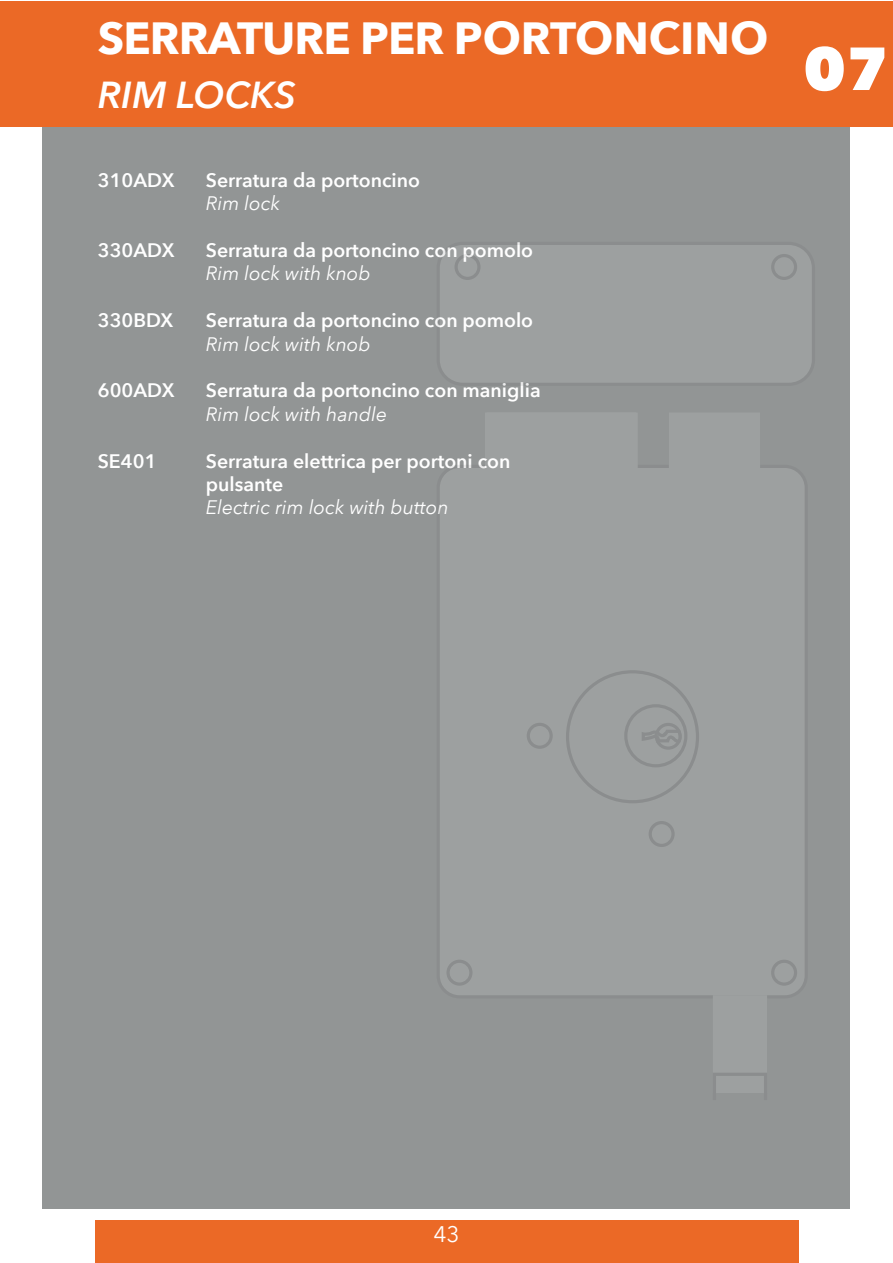
<style>
.page{position:relative;width:893px;height:1263px;background:#fff}
.page>*{position:absolute;margin:0;border:0;box-sizing:border-box;transform-origin:0 0}
.t1{font:800 60px "Avenir Next";color:#fff}
.t2{font:700 45px "Avenir Next";letter-spacing:-.02em;color:#fff}
.t3{font:italic 600 37.5px "Avenir Next";color:#fff}
.t4{font:22.5px "Avenir Next";color:#fff}
.t5{font:600 19.5px "Avenir Next";color:#fff}
.t6{font:italic 19.5px "Avenir Next";color:#fff}
</style>
<div class="page">
<div style="left:43px;top:53px;width:807px;height:1156px;background:#929595"></div>
<div style="left:95px;top:1219px;width:703px;height:43px;background:#eb6926"></div>
<div style="left:0;top:1px;width:893px;height:125px;background:#eb6926"></div>
<div style="left:440px;top:468px;width:364px;height:527px;background:#9da0a0"></div>
<svg style="left:446px;top:960px;width:26px;height:26px"></svg>
<svg style="left:771px;top:960px;width:26px;height:26px"></svg>
<div style="left:669px;top:413px;width:91px;height:55px;background:#9da0a0"></div>
<div style="left:485px;top:413px;width:152px;height:55px;background:#9da0a0"></div>
<div style="left:440px;top:245px;width:371px;height:137px;background:#9da0a0"></div>
<svg style="left:454px;top:254px;width:27px;height:26px"></svg>
<svg style="left:771px;top:254px;width:26px;height:26px"></svg>
<svg style="left:566px;top:670px;width:133px;height:133px"></svg>
<svg style="left:527px;top:723px;width:26px;height:26px"></svg>
<svg style="left:649px;top:821px;width:26px;height:26px"></svg>
<div style="left:713px;top:996px;width:54px;height:97px;background:#9da0a0"></div>
<p class="t2" style="left:98px;top:-1px;width:672px">SERRATURE PER PORTONCINO</p>
<p class="t3" style="left:98px;top:63px;width:200px">RIM LOCKS</p>
<p class="t5" style="left:98px;top:163px;width:78px">310ADX</p>
<p class="t5" style="left:206px;top:163px;width:216px">Serratura da portoncino</p>
<p class="t6" style="left:206px;top:187px;width:76px">Rim lock</p>
<p class="t5" style="left:98px;top:233px;width:78px">330ADX</p>
<p class="t5" style="left:206px;top:233px;width:329px">Serratura da portoncino con pomolo</p>
<p class="t6" style="left:206px;top:257px;width:167px">Rim lock with knob</p>
<p class="t5" style="left:98px;top:304px;width:77px">330BDX</p>
<p class="t5" style="left:206px;top:304px;width:329px">Serratura da portoncino con pomolo</p>
<p class="t6" style="left:206px;top:327px;width:167px">Rim lock with knob</p>
<p class="t5" style="left:98px;top:374px;width:78px">600ADX</p>
<p class="t5" style="left:206px;top:374px;width:336px">Serratura da portoncino con maniglia</p>
<p class="t6" style="left:206px;top:398px;width:183px">Rim lock with handle</p>
<p class="t5" style="left:98px;top:444px;width:60px">SE401</p>
<p class="t5" style="left:206px;top:444px;width:306px">Serratura elettrica per portoni con</p>
<p class="t5" style="left:206px;top:467px;width:79px">pulsante</p>
<p class="t6" style="left:206px;top:491px;width:244px">Electric rim lock with button</p>
<p class="t1" style="left:804px;top:32px;width:85px">07</p>
<p class="t4" style="left:433px;top:1215px;width:28px">43</p>
</div>
